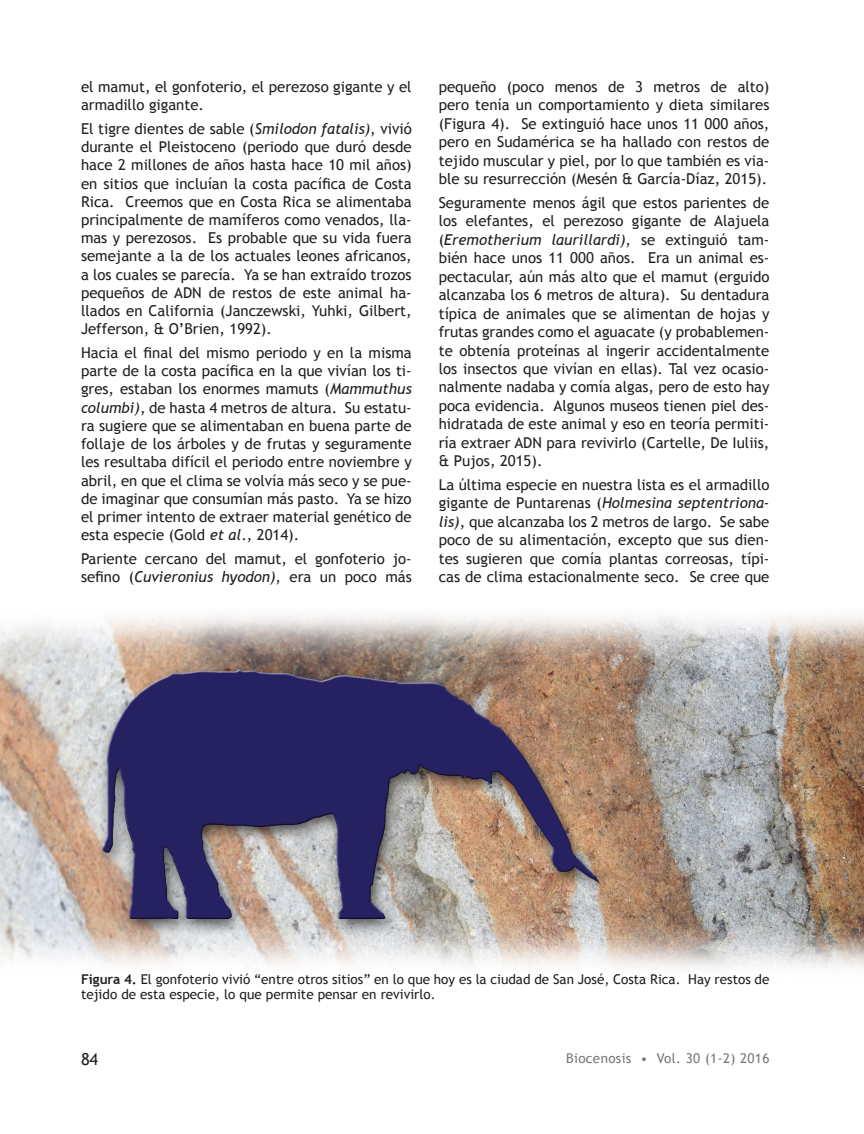
<style>
.page{position:relative;width:864px;height:1134px;background:#fff}
.page>*{position:absolute;margin:0;border:0;box-sizing:border-box;transform-origin:0 0}
.t1{font:16.5px "Trebuchet MS";color:#231f20}
._01A-TEXTO_NORMAL{font:15px/18.5px "Trebuchet MS";color:#231f20;text-align:justify}
._09-Pie_de_figura{font:13.5px/15px "Trebuchet MS";color:#231f20}
.t2{font:13.5px "Trebuchet MS";letter-spacing:.025em;color:#76787b}
.s1{font-style:italic}
.s2{font-weight:700}
</style>
<div class="page">
<img style="left:0;top:615px;width:864px;height:353px">
<p class="_01A-TEXTO_NORMAL" style="left:81px;top:78px;width:332px">el mamut, el gonfoterio, el perezoso gigante y el armadillo gigante.</p>
<p class="_01A-TEXTO_NORMAL" style="left:81px;top:120px;width:332px">El tigre dientes de sable (<span class="s1">Smilodon fatalis)</span>, vivió durante el Pleistoceno (periodo que duró desde hace 2 millones de años hasta hace 10 mil años) en sitios que incluían la costa pacífica de Costa Rica. Creemos que en Costa Rica se alimentaba principalmente de mamíferos como venados, lla&shy;mas y perezosos. Es probable que su vida fuera semejante a la de los actuales leones africanos, a los cuales se parecía. Ya se han extraído trozos pequeños de ADN de restos de este animal ha&shy;llados en California (Janczewski, Yuhki, Gilbert, Jefferson, &amp; O’Brien, 1992).</p>
<p class="_01A-TEXTO_NORMAL" style="left:81px;top:344px;width:332px">Hacia el final del mismo periodo y en la misma parte de la costa pacífica en la que vivían los ti&shy;gres, estaban los enormes mamuts (<span class="s1">Mammuthus columbi)</span>, de hasta 4 metros de altura. Su estatu&shy;ra sugiere que se alimentaban en buena parte de follaje de los árboles y de frutas y seguramente les resultaba difícil el periodo entre noviembre y abril, en que el clima se volvía más seco y se pue&shy;de imaginar que consumían más pasto. Ya se hizo el primer intento de extraer material genético de esta especie (Gold <span class="s1">et al</span>., 2014).</p>
<p class="_01A-TEXTO_NORMAL" style="left:81px;top:550px;width:332px">Pariente cercano del mamut, el gonfoterio jo&shy;sefino (<span class="s1">Cuvieronius hyodon)</span>, era un poco más</p>
<p class="_01A-TEXTO_NORMAL" style="left:439px;top:78px;width:332px">pequeño (poco menos de 3 metros de alto) pero tenía un comportamiento y dieta similares (Figura 4). Se extinguió hace unos 11 000 años, pero en Sudamérica se ha hallado con restos de tejido muscular y piel, por lo que también es via&shy;ble su resurrección (Mesén &amp; García-Díaz, 2015).</p>
<p class="_01A-TEXTO_NORMAL" style="left:439px;top:194px;width:332px">Seguramente menos ágil que estos parientes de los elefantes, el perezoso gigante de Alajuela (<span class="s1">Eremotherium laurillardi)</span>, se extinguió tam&shy;bién hace unos 11 000 años. Era un animal es&shy;pectacular, aún más alto que el mamut (erguido alcanzaba los 6 metros de altura). Su dentadura típica de animales que se alimentan de hojas y frutas grandes como el aguacate (y probablemen&shy;te obtenía proteínas al ingerir accidentalmente los insectos que vivían en ellas). Tal vez ocasio&shy;nalmente nadaba y comía algas, pero de esto hay poca evidencia. Algunos museos tienen piel des&shy;hidratada de este animal y eso en teoría permiti&shy;ría extraer ADN para revivirlo (Cartelle, De Iuliis, &amp; Pujos, 2015).</p>
<p class="_01A-TEXTO_NORMAL" style="left:439px;top:476px;width:332px">La última especie en nuestra lista es el armadillo gigante de Puntarenas (<span class="s1">Holmesina septentriona&shy;lis)</span>, que alcanzaba los 2 metros de largo. Se sabe poco de su alimentación, excepto que sus dien&shy;tes sugieren que comía plantas correosas, típi&shy;cas de clima estacionalmente seco. Se cree que</p>
<p class="_09-Pie_de_figura" style="left:81px;top:972px;width:690px"><span class="s2">Figura 4.</span> El gonfoterio vivió “entre otros sitios” en lo que hoy es la ciudad de San José, Costa Rica. Hay restos de tejido de esta especie, lo que permite pensar en revivirlo.</p>
<p class="t1" style="left:81px;top:1049px;width:19px">84</p>
<p class="t2" style="left:566px;top:1050px;width:205px">Biocenosis • Vol. 30 (1-2) 2016</p>
</div>
